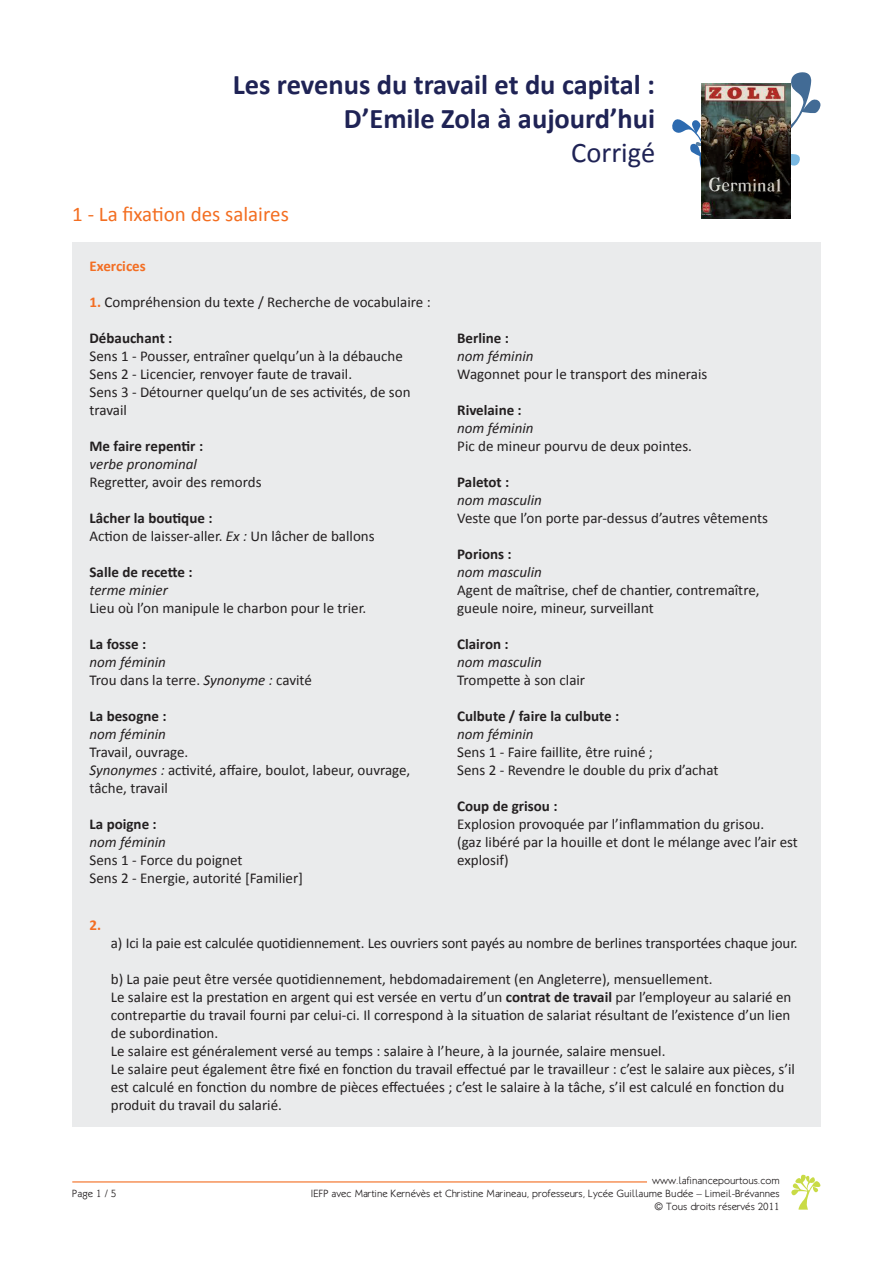
<style>
.page{position:relative;width:893px;height:1263px;background:#fff}
.page>*{position:absolute;margin:0;border:0;box-sizing:border-box;transform-origin:0 0}
.t1{font:700 28.5px "Calibri";color:#1f2355}
.t2{font:28.5px "Calibri";color:#1f2355}
.t3{font:21px "Calibri";color:#f36e21}
.t4{font:15px/18px "Calibri";color:#231f20}
.t5{font:700 15px "Calibri";color:#231f20}
.t6{font:italic 15px "Calibri";color:#231f20}
.t7{font:700 15px "Calibri";color:#f36e23}
.t8{font:300 10.5px "Klill";color:#231f20}
.s1{font-weight:700;color:#f36e23}
.s2{font-style:italic}
.s3{font-weight:700}
</style>
<div class="page">
<hr style="left:72px;top:1181px;width:575px;height:1px;background:#f36e21">
<svg style="left:791px;top:1174px;width:30px;height:35px"></svg>
<svg style="left:672px;top:72px;width:149px;height:114px"></svg>
<img style="left:702px;top:84px;width:89px;height:134px">
<div style="left:73px;top:242px;width:748px;height:659px;background:#eaebec"></div>
<div style="left:73px;top:901px;width:748px;height:226px;background:#eaebec"></div>
<p class="t1" style="left:233px;top:66px;width:424px">Les revenus du travail et du capital :</p>
<p class="t1" style="left:344px;top:100px;width:313px">D’Emile Zola à aujourd’hui</p>
<p class="t2" style="left:571px;top:135px;width:86px">Corrigé</p>
<p class="t3" style="left:72px;top:201px;width:218px">1 - La fixation des salaires</p>
<p class="t7" style="left:90px;top:256px;width:58px">Exercices</p>
<p class="t4" style="left:90px;top:293px;width:343px"><span class="s1">1.</span> Compréhension du texte / Recherche de vocabulaire :</p>
<p class="t5" style="left:90px;top:328px;width:84px">Débauchant :</p>
<p class="t4" style="left:90px;top:347px;width:315px">Sens 1 - Pousser, entraîner quelqu’un à la débauche</p>
<p class="t4" style="left:90px;top:365px;width:264px">Sens 2 - Licencier, renvoyer faute de travail.</p>
<p class="t4" style="left:90px;top:383px;width:323px">Sens 3 - Détourner quelqu’un de ses activités, de son travail</p>
<p class="t5" style="left:90px;top:436px;width:115px">Me faire repentir :</p>
<p class="t6" style="left:90px;top:453px;width:109px">verbe pronominal</p>
<p class="t4" style="left:90px;top:473px;width:173px">Regretter, avoir des remords</p>
<p class="t5" style="left:90px;top:508px;width:124px">Lâcher la boutique :</p>
<p class="t4" style="left:90px;top:527px;width:287px">Action de laisser-aller. <span class="s2">Ex :</span> Un lâcher de ballons</p>
<p class="t5" style="left:90px;top:562px;width:104px">Salle de recette :</p>
<p class="t6" style="left:90px;top:579px;width:80px">terme minier</p>
<p class="t4" style="left:90px;top:599px;width:278px">Lieu où l’on manipule le charbon pour le trier.</p>
<p class="t5" style="left:90px;top:634px;width:58px">La fosse :</p>
<p class="t6" style="left:90px;top:651px;width:78px">nom féminin</p>
<p class="t4" style="left:90px;top:671px;width:224px">Trou dans la terre. <span class="s2">Synonyme :</span> cavité</p>
<p class="t5" style="left:90px;top:706px;width:79px">La besogne :</p>
<p class="t6" style="left:90px;top:723px;width:78px">nom féminin</p>
<p class="t4" style="left:90px;top:743px;width:100px">Travail, ouvrage.</p>
<p class="t4" style="left:90px;top:761px;width:322px"><span class="s2">Synonymes :</span> activité, affaire, boulot, labeur, ouvrage, tâche, travail</p>
<p class="t5" style="left:90px;top:814px;width:69px">La poigne :</p>
<p class="t6" style="left:90px;top:831px;width:78px">nom féminin</p>
<p class="t4" style="left:90px;top:851px;width:155px">Sens 1 - Force du poignet</p>
<p class="t4" style="left:90px;top:869px;width:215px">Sens 2 - Energie, autorité [Familier]</p>
<p class="t5" style="left:457px;top:328px;width:53px">Berline :</p>
<p class="t6" style="left:457px;top:345px;width:78px">nom féminin</p>
<p class="t4" style="left:457px;top:365px;width:252px">Wagonnet pour le transport des minerais</p>
<p class="t5" style="left:457px;top:400px;width:66px">Rivelaine :</p>
<p class="t6" style="left:457px;top:417px;width:78px">nom féminin</p>
<p class="t4" style="left:457px;top:437px;width:236px">Pic de mineur pourvu de deux pointes.</p>
<p class="t5" style="left:457px;top:472px;width:54px">Paletot :</p>
<p class="t6" style="left:457px;top:489px;width:86px">nom masculin</p>
<p class="t4" style="left:457px;top:509px;width:312px">Veste que l’on porte par-dessus d’autres vêtements</p>
<p class="t5" style="left:457px;top:544px;width:56px">Porions :</p>
<p class="t6" style="left:457px;top:561px;width:86px">nom masculin</p>
<p class="t4" style="left:457px;top:581px;width:304px">Agent de maîtrise, chef de chantier, contremaître, gueule noire, mineur, surveillant</p>
<p class="t5" style="left:457px;top:634px;width:53px">Clairon :</p>
<p class="t6" style="left:457px;top:651px;width:86px">nom masculin</p>
<p class="t4" style="left:457px;top:671px;width:129px">Trompette à son clair</p>
<p class="t5" style="left:457px;top:706px;width:163px">Culbute / faire la culbute :</p>
<p class="t6" style="left:457px;top:723px;width:78px">nom féminin</p>
<p class="t4" style="left:457px;top:743px;width:197px">Sens 1 - Faire faillite, être ruiné ;</p>
<p class="t4" style="left:457px;top:761px;width:263px">Sens 2 - Revendre le double du prix d’achat</p>
<p class="t5" style="left:457px;top:796px;width:102px">Coup de grisou :</p>
<p class="t4" style="left:457px;top:815px;width:309px">Explosion provoquée par l’inflammation du grisou.</p>
<p class="t4" style="left:457px;top:833px;width:342px">(gaz libéré par la houille et dont le mélange avec l’air est explosif)</p>
<p class="t7" style="left:90px;top:915px;width:13px">2.</p>
<p class="t4" style="left:111px;top:934px;width:688px">a) Ici la paie est calculée quotidiennement. Les ouvriers sont payés au nombre de berlines transportées chaque jour.</p>
<p class="t4" style="left:111px;top:970px;width:603px">b) La paie peut être versée quotidiennement, hebdomadairement (en Angleterre), mensuellement.</p>
<p class="t4" style="left:111px;top:988px;width:682px;text-align:justify">Le salaire est la prestation en argent qui est versée en vertu d’un <span class="s3">contrat de travail</span> par l’employeur au salarié en contrepartie du travail fourni par celui-ci. Il correspond à la situation de salariat résultant de l’existence d’un lien de subordination.</p>
<p class="t4" style="left:111px;top:1042px;width:556px">Le salaire est généralement versé au temps : salaire à l’heure, à la journée, salaire mensuel.</p>
<p class="t4" style="left:111px;top:1060px;width:686px">Le salaire peut également être fixé en fonction du travail effectué par le travailleur : c’est le salaire aux pièces, s’il est calculé en fonction du nombre de pièces effectuées ; c’est le salaire à la tâche, s’il est calculé en fonction du produit du travail du salarié.</p>
<p class="t8" style="left:72px;top:1187px;width:46px">Page 1 / 5</p>
<p class="t8" style="left:652px;top:1175px;width:129px">www.lafinancepourtous.com</p>
<p class="t8" style="left:311px;top:1187px;width:470px">IEFP avec Martine Kernévès et Christine Marineau, professeurs, Lycée Guillaume Budée – Limeil-Brévannes</p>
<p class="t8" style="left:655px;top:1200px;width:127px">© Tous droits réservés 2011</p>
</div>
